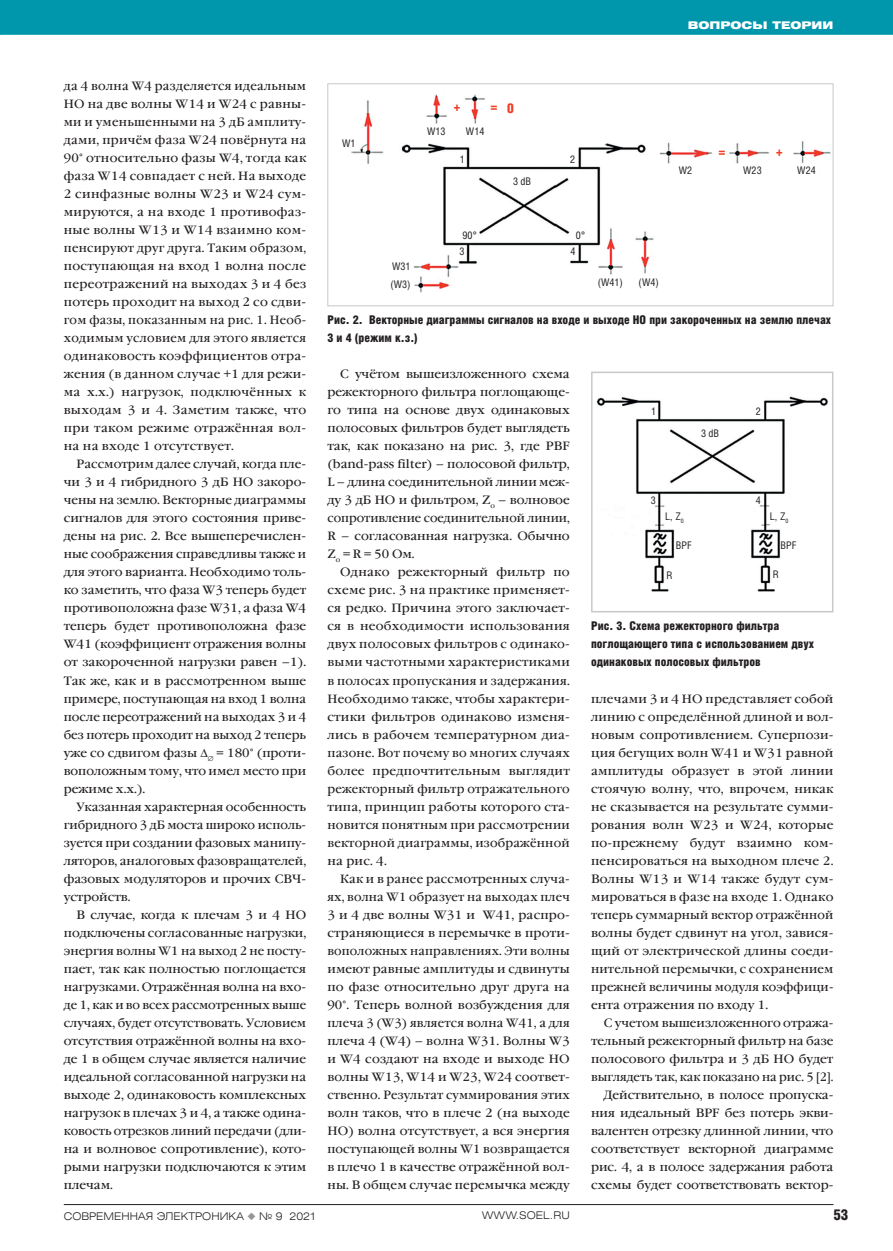
<style>
.page{position:relative;width:893px;height:1251px;background:#fff}
.page>*{position:absolute;margin:0;border:0;box-sizing:border-box;transform-origin:0 0}
.t1{font:15px "Helios Cond Black C";color:#231f20}
.t2{font:13.5px "Helios Cond Black C";color:#ef3e24}
.СТАТЬЯ_Основной_текс{font:12px/18px "Garamond Book C";color:#231f20;text-align:justify}
.СТАТЬЯ_Подрис_подпис{font:12px/18px "Helios Cond Black C";color:#231f20}
.t3{font:10.5px/18.6px "Helios Cond C";color:#231f20}
.t4{font:10.5px "Helios Ext Light C";color:#231f20}
.t5{font:10.5px "Helios Ext Black C";color:#fff}
.s1{color:#939598}
</style>
<div class="page">
<div style="left:0;top:0;width:893px;height:35px;background:#0097ad"></div>
<hr style="left:64px;top:1203px;width:769px;height:1px;background:#231f20">
<img style="left:351px;top:94px;width:480px;height:199px">
<div style="left:327px;top:83px;width:506px;height:223px;border:1px solid #c7c8ca"></div>
<img style="left:596px;top:396px;width:232px;height:196px">
<div style="left:591px;top:371px;width:242px;height:241px;border:2px solid #c7c8ca"></div>
<p class="СТАТЬЯ_Основной_текс" style="left:64px;top:77px;width:244px">да 4 волна W4 разделяется идеальным НО на две волны W14 и W24 c равны&shy;ми и уменьшенными на 3 дБ амплиту&shy;дами, причём фаза W24 повёрнута на 90° относительно фазы W4, тогда как фаза W14 совпадает с ней. На выходе 2 синфазные волны W23 и W24 сум&shy;мируются, а на входе 1 противофаз&shy;ные волны W13 и W14 взаимно ком&shy;пенсируют друг друга. Таким образом, поступающая на вход 1 волна после переотражений на выходах 3 и 4 без потерь проходит на выход 2 со сдви&shy;гом фазы, показанным на рис. 1. Необ&shy;ходимым условием для этого является одинаковость коэффициентов отра&shy;жения (в данном случае +1 для режи&shy;ма х.х.) нагрузок, подключённых к выходам 3 и 4. Заметим также, что при таком режиме отражённая вол&shy;на на входе 1 отсутствует.</p>
<p class="СТАТЬЯ_Основной_текс" style="left:64px;top:455px;width:244px;text-indent:13px">Рассмотрим далее случай, когда пле&shy;чи 3 и 4 гибридного 3 дБ НО закоро&shy;чены на землю. Векторные диаграммы сигналов для этого состояния приве&shy;дены на рис. 2. Все вышеперечислен&shy;ные соображения справедливы также и для этого варианта. Необходимо толь&shy;ко заметить, что фаза W3 теперь будет противоположна фазе W31, а фаза W4 теперь будет противоположна фазе W41 (коэффициент отражения волны от закороченной нагрузки равен –1).<br>Так же, как и в рассмотренном выше примере, поступающая на вход 1 волна после переотражений на выходах 3 и 4 без потерь проходит на выход 2 теперь уже со сдвигом фазы ∅ = 180° (проти&shy;воположным тому, что имел место при режиме х.х.).</p>
<p class="СТАТЬЯ_Основной_текс" style="left:64px;top:797px;width:244px;text-indent:13px">Указанная характерная особенность гибридного 3 дБ моста широко исполь&shy;зуется при создании фазовых манипу&shy;ляторов, аналоговых фазовращателей, фазовых модуляторов и прочих СВЧ&shy;устройств.</p>
<p class="СТАТЬЯ_Основной_текс" style="left:64px;top:905px;width:244px;text-indent:13px">В случае, когда к плечам 3 и 4 НО подключены согласованные нагрузки, энергия волны W1 на выход 2 не посту&shy;пает, так как полностью поглощается нагрузками. Отражённая волна на вхо&shy;де 1, как и во всех рассмотренных выше случаях, будет отсутствовать. Условием отсутствия отражённой волны на вхо&shy;де 1 в общем случае является наличие идеальной согласованной нагрузки на выходе 2, одинаковость комплексных нагрузок в плечах 3 и 4, а также одина&shy;ковость отрезков линий передачи (дли&shy;на и волновое сопротивление), кото&shy;рыми нагрузки подключаются к этим плечам.</p>
<p class="t3" style="left:342px;top:134px;width:15px">W1</p>
<p class="t5" style="left:688px;top:19px;width:147px">ВОПРОСЫ ТЕОРИИ</p>
<p class="t2" style="left:454px;top:99px;width:8px">+</p>
<p class="t2" style="left:491px;top:99px;width:25px">= 0</p>
<p class="t3" style="left:427px;top:122px;width:20px">W13</p>
<p class="t3" style="left:466px;top:122px;width:20px">W14</p>
<p class="t3" style="left:460px;top:150px;width:7px">1</p>
<p class="t3" style="left:570px;top:150px;width:7px">2</p>
<p class="t3" style="left:513px;top:172px;width:20px">3 dB</p>
<p class="t3" style="left:390px;top:256px;width:22px">W31 (W3)</p>
<p class="t3" style="left:463px;top:226px;width:16px">90°</p>
<p class="t3" style="left:576px;top:226px;width:11px">0°</p>
<p class="t3" style="left:459px;top:242px;width:7px">3</p>
<p class="t3" style="left:570px;top:242px;width:7px">4</p>
<p class="t3" style="left:598px;top:272px;width:27px">(W41)</p>
<p class="t3" style="left:639px;top:272px;width:22px">(W4)</p>
<p class="t3" style="left:679px;top:160px;width:15px">W2</p>
<p class="t2" style="left:719px;top:144px;width:8px">=</p>
<p class="t2" style="left:776px;top:143px;width:8px">+</p>
<p class="t3" style="left:743px;top:160px;width:20px">W23</p>
<p class="t3" style="left:797px;top:160px;width:20px">W24</p>
<p class="СТАТЬЯ_Подрис_подпис" style="left:327px;top:311px;width:505px">Рис. 2. Векторные диаграммы сигналов на входе и выходе НО при закороченных на землю плечах<br>3 и 4 (режим к.з.)</p>
<p class="СТАТЬЯ_Основной_текс" style="left:327px;top:365px;width:244px;text-indent:13px">С учётом вышеизложенного схема режекторного фильтра поглощающе&shy;го типа на основе двух одинаковых полосовых фильтров будет выглядеть так, как показано на рис. 3, где PBF (band-pass filter) – полосовой фильтр, L – длина соединительной линии меж&shy;ду 3 дБ НО и фильтром, Z<sub>o</sub> – волновое сопротивление соединительной линии, R – согласованная нагрузка. Обычно Z<sub>o</sub> = R = 50 Ом.</p>
<p class="СТАТЬЯ_Основной_текс" style="left:327px;top:563px;width:244px;text-indent:13px">Однако режекторный фильтр по схеме рис. 3 на практике применяет&shy;ся редко. Причина этого заключает&shy;ся в необходимости использования двух полосовых фильтров с одинако&shy;выми частотными характеристиками в полосах пропускания и задержания.<br>Необходимо также, чтобы характери&shy;стики фильтров одинаково изменя&shy;лись в рабочем температурном диа&shy;пазоне. Вот почему во многих случаях более предпочтительным выглядит режекторный фильтр отражательного типа, принцип работы которого ста&shy;новится понятным при рассмотрении векторной диаграммы, изображённой на рис. 4.</p>
<p class="СТАТЬЯ_Основной_текс" style="left:327px;top:869px;width:244px;text-indent:13px">Как и в ранее рассмотренных случа&shy;ях, волна W1 образует на выходах плеч 3 и 4 две волны W31 и W41, распро&shy;страняющиеся в перемычке в проти&shy;воположных направлениях. Эти волны имеют равные амплитуды и сдвинуты по фазе относительно друг друга на 90°. Теперь волной возбуждения для плеча 3 (W3) является волна W41, а для плеча 4 (W4) – волна W31. Волны W3 и W4 создают на входе и выходе НО волны W13, W14 и W23, W24 соответ&shy;ственно. Результат суммирования этих волн таков, что в плече 2 (на выходе НО) волна отсутствует, а вся энергия поступающей волны W1 возвращается в плечо 1 в качестве отражённой вол&shy;ны. В общем случае перемычка между</p>
<p class="t3" style="left:651px;top:402px;width:7px">1</p>
<p class="t3" style="left:756px;top:402px;width:7px">2</p>
<p class="t3" style="left:701px;top:424px;width:20px">3 dB</p>
<p class="t3" style="left:651px;top:490px;width:7px">3</p>
<p class="t3" style="left:756px;top:490px;width:7px">4</p>
<p class="t3" style="left:665px;top:506px;width:20px">L, Z<sub>0</sub></p>
<p class="t3" style="left:770px;top:506px;width:20px">L, Z<sub>0</sub></p>
<p class="t3" style="left:676px;top:535px;width:17px">BPF</p>
<p class="t3" style="left:781px;top:535px;width:17px">BPF</p>
<p class="t3" style="left:773px;top:564px;width:7px">R</p>
<p class="t3" style="left:667px;top:566px;width:7px">R</p>
<p class="СТАТЬЯ_Подрис_подпис" style="left:591px;top:617px;width:224px">Рис. 3. Схема режекторного фильтра поглощающего типа с использованием двух одинаковых полосовых фильтров</p>
<p class="СТАТЬЯ_Основной_текс" style="left:591px;top:689px;width:244px">плечами 3 и 4 НО представляет собой линию с определённой длиной и вол&shy;новым сопротивлением. Суперпози&shy;ция бегущих волн W41 и W31 равной амплитуды образует в этой линии стоячую волну, что, впрочем, никак не сказывается на результате сумми&shy;рования волн W23 и W24, которые по-прежнему будут взаимно ком&shy;пенсироваться на выходном плече 2.<br>Волны W13 и W14 также будут сум&shy;мироваться в фазе на входе 1. Однако теперь суммарный вектор отражённой волны будет сдвинут на угол, завися&shy;щий от электрической длины соеди&shy;нительной перемычки, с сохранением прежней величины модуля коэффици&shy;ента отражения по входу 1.</p>
<p class="СТАТЬЯ_Основной_текс" style="left:591px;top:1013px;width:244px;text-indent:13px">С учетом вышеизложенного отража&shy;тельный режекторный фильтр на базе полосового фильтра и 3 дБ НО будет выглядеть так, как показано на рис. 5 [2].</p>
<p class="СТАТЬЯ_Основной_текс" style="left:591px;top:1085px;width:244px;text-indent:13px">Действительно, в полосе пропуска&shy;ния идеальный BPF без потерь экви&shy;валентен отрезку длинной линии, что соответствует векторной диаграмме рис. 4, а в полосе задержания работа схемы будет соответствовать вектор-</p>
<p class="t4" style="left:64px;top:1208px;width:253px">СОВРЕМЕННАЯ ЭЛЕКТРОНИКА <span class="s1">◆</span> № 9 2021</p>
<p class="t4" style="left:482px;top:1208px;width:89px">WWW.SOEL.RU</p>
<p class="t1" style="left:833px;top:1205px;width:17px">53</p>
</div>
